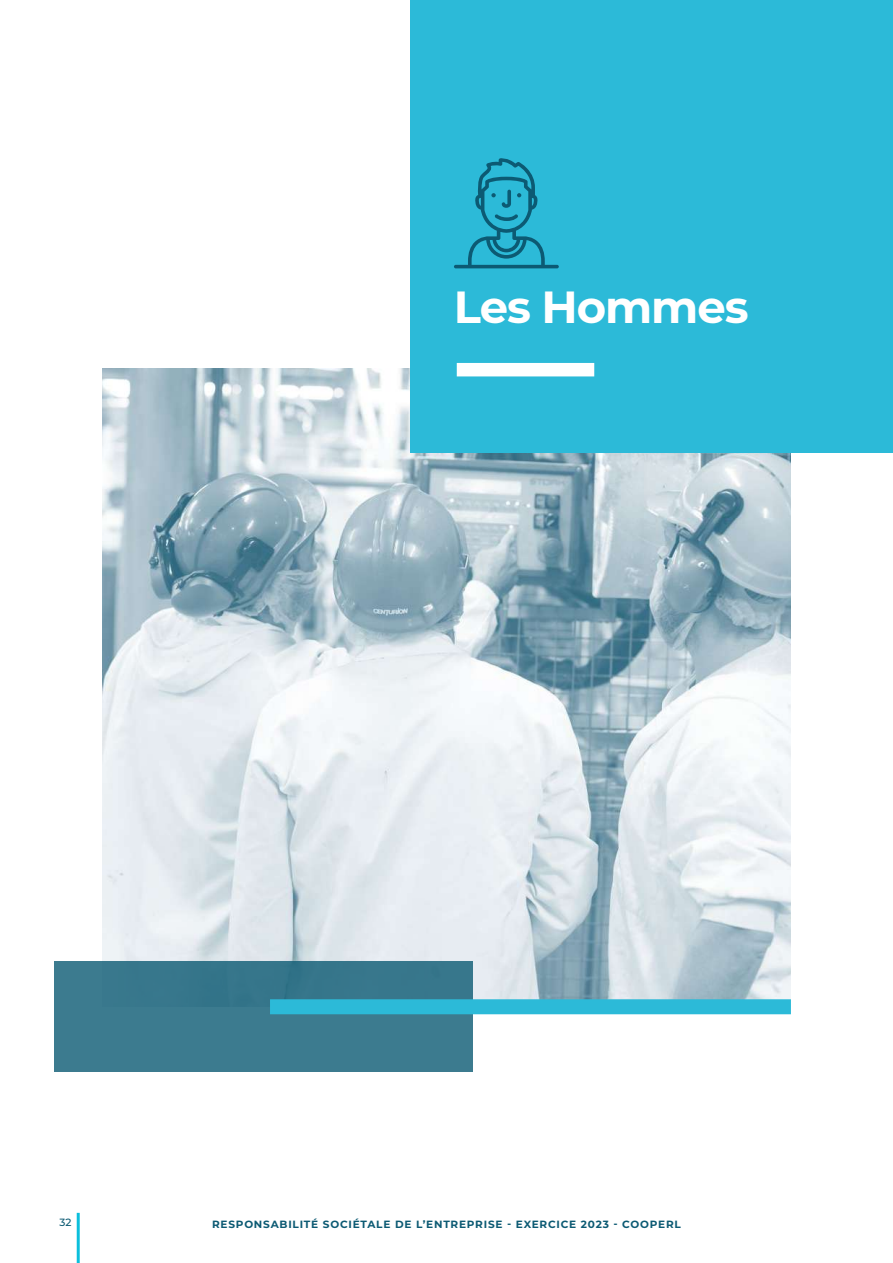
<style>
.page{position:relative;width:893px;height:1263px;background:#fff}
.page>*{position:absolute;margin:0;border:0;box-sizing:border-box;transform-origin:0 0}
.t1{font:700 45px "Montserrat";letter-spacing:-.025em;color:#fff}
.t2{font:700 10.5px "Montserrat";letter-spacing:.075em;color:#0c5a73}
.t3{font:500 10.5px "Montserrat";color:#0c5a73}
</style>
<div class="page">
<hr style="left:77px;top:1213px;width:3px;height:50px;background:#0cbfdc">
<img style="left:102px;top:369px;width:689px;height:630px">
<div style="left:410px;top:0;width:483px;height:452px;background:#2cbad8"></div>
<div style="left:457px;top:363px;width:137px;height:13px;background:#fff"></div>
<svg style="left:454px;top:158px;width:105px;height:110px"></svg>
<div style="left:54px;top:962px;width:418px;height:110px;background:#3c7b8f"></div>
<div style="left:270px;top:999px;width:521px;height:15px;background:#2cbad8"></div>
<h1 class="t1" style="left:454px;top:274px;width:296px">Les Hommes</h1>
<p class="t3" style="left:59px;top:1215px;width:13px">32</p>
<p class="t2" style="left:212px;top:1217px;width:470px">RESPONSABILITÉ SOCIÉTALE DE L’ENTREPRISE - EXERCICE 2023 - COOPERL</p>
</div>
